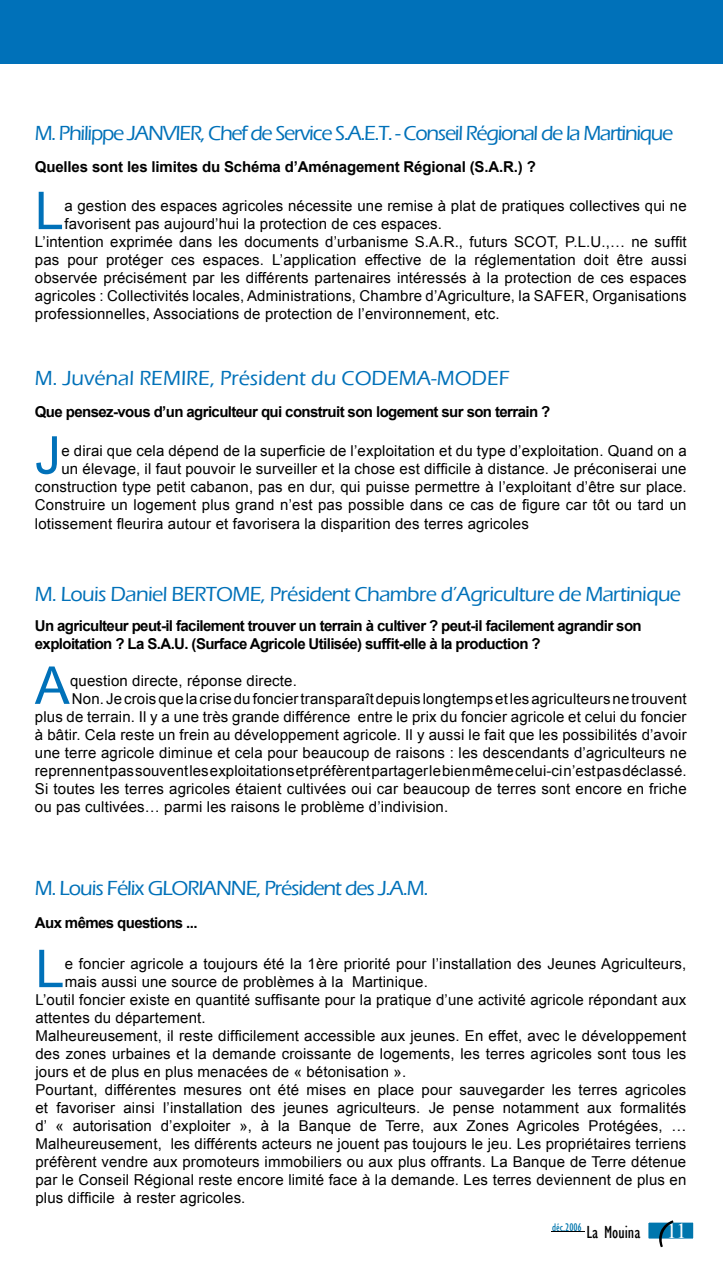
<style>
.page{position:relative;width:723px;height:1263px;background:#fff}
.page>*{position:absolute;margin:0;border:0;box-sizing:border-box;transform-origin:0 0}
.t1{font:52.2px "Arial";color:#0071b9}
.t2{font:21.3px "Times New Roman";color:#fff}
.t3{font:500 21px "Eras ITC";letter-spacing:-.06em;color:#0071b9}
.t4{font:500 21px "Eras ITC";letter-spacing:-.03em;color:#0071b9}
.t5{font:500 21px "Eras ITC";letter-spacing:-.05em;color:#0071b9}
.t6{font:500 21px "Eras ITC";color:#0071b9}
.t7{font:15px "Arial";letter-spacing:.01em;color:#000}
.t8{font:700 15px/18px "Arial";letter-spacing:-.04em;color:#000}
.t9{font:700 15px "Arial";letter-spacing:-.01em;color:#000}
.t10{font:condensed 11.25px "Gill Sans";color:#0076ad}
.s1{font-size:18px;color:#000}
</style>
<div class="page">
<div style="left:0;top:0;width:723px;height:63px;background:#0071b9"></div>
<hr style="left:552px;top:1232px;width:33px;height:1px;background:#000">
<div style="left:647px;top:1221px;width:48px;height:19px;background:#0076ad"></div>
<div style="left:645px;top:1219px;width:51px;height:22px;border:3px solid #fff"></div>
<svg style="left:655px;top:1219px;width:19px;height:22px"></svg>
<h3 class="t3" style="left:35px;top:122px;width:640px">M. Philippe JANVIER, Chef de Service S.A.E.T. - Conseil Régional de la Martinique</h3>
<p class="t9" style="left:35px;top:157px;width:502px">Quelles sont les limites du Schéma d’Aménagement Régional (S.A.R.) ?</p>
<h1 class="t1" style="left:35px;top:177px;width:31px">L</h1>
<p class="t7" style="left:64px;top:196px;width:624px">a gestion des espaces agricoles nécessite une remise à plat de pratiques collectives qui ne</p>
<p class="t7" style="left:64px;top:214px;width:379px">favorisent pas aujourd’hui la protection de ces espaces.</p>
<p class="t7" style="left:35px;top:232px;width:653px">L’intention exprimée dans les documents d’urbanisme S.A.R., futurs SCOT, P.L.U.,… ne suffit</p>
<p class="t7" style="left:35px;top:250px;width:653px">pas pour protéger ces espaces. L’application effective de la réglementation doit être aussi</p>
<p class="t7" style="left:35px;top:268px;width:653px">observée précisément par les différents partenaires intéressés à la protection de ces espaces</p>
<p class="t7" style="left:35px;top:286px;width:653px">agricoles : Collectivités locales, Administrations, Chambre d’Agriculture, la SAFER, Organisations</p>
<p class="t7" style="left:35px;top:304px;width:466px">professionnelles, Associations de protection de l’environnement, etc.</p>
<h3 class="t6" style="left:35px;top:366px;width:477px">M. Juvénal REMIRE, Président du CODEMA-MODEF</h3>
<p class="t8" style="left:35px;top:403px;width:517px">Que pensez-vous d’un agriculteur qui construit son logement sur son terrain ?</p>
<h1 class="t1" style="left:35px;top:421px;width:28px">J</h1>
<p class="t7" style="left:61px;top:441px;width:627px">e dirai que cela dépend de la superficie de l’exploitation et du type d’exploitation. Quand on a</p>
<p class="t7" style="left:61px;top:459px;width:627px">un élevage, il faut pouvoir le surveiller et la chose est difficile à distance. Je préconiserai une</p>
<p class="t7" style="left:35px;top:477px;width:653px">construction type petit cabanon, pas en dur, qui puisse permettre à l’exploitant d’être sur place.</p>
<p class="t7" style="left:35px;top:495px;width:653px">Construire un logement plus grand n’est pas possible dans ce cas de figure car tôt ou tard un</p>
<p class="t7" style="left:35px;top:513px;width:495px">lotissement fleurira autour et favorisera la disparition des terres agricoles</p>
<h3 class="t4" style="left:35px;top:583px;width:648px">M. Louis Daniel BERTOME, Président Chambre d’Agriculture de Martinique</h3>
<p class="t8" style="left:35px;top:617px;width:608px">Un agriculteur peut-il facilement trouver un terrain à cultiver ? peut-il facilement agrandir son exploitation ? La S.A.U. (Surface Agricole Utilisée) suffit-elle à la production ?</p>
<h1 class="t1" style="left:35px;top:651px;width:36px">A</h1>
<p class="t7" style="left:70px;top:671px;width:228px">question directe, réponse directe.</p>
<p class="t7" style="left:72px;top:689px;width:616px">Non. Je crois que la crise du foncier transparaît depuis longtemps et les agriculteurs ne trouvent</p>
<p class="t7" style="left:35px;top:707px;width:653px">plus de terrain. Il y a une très grande différence entre le prix du foncier agricole et celui du foncier</p>
<p class="t7" style="left:35px;top:725px;width:653px">à bâtir. Cela reste un frein au développement agricole. Il y aussi le fait que les possibilités d’avoir</p>
<p class="t7" style="left:35px;top:743px;width:653px">une terre agricole diminue et cela pour beaucoup de raisons : les descendants d’agriculteurs ne</p>
<p class="t7" style="left:35px;top:761px;width:653px">reprennent pas souvent les exploitations et préfèrent partager le bien même celui-ci n’est pas déclassé.</p>
<p class="t7" style="left:35px;top:779px;width:653px">Si toutes les terres agricoles étaient cultivées oui car beaucoup de terres sont encore en friche</p>
<p class="t7" style="left:35px;top:797px;width:415px">ou pas cultivées… parmi les raisons le problème d’indivision.</p>
<h3 class="t5" style="left:35px;top:876px;width:395px">M. Louis Félix GLORIANNE, Président des J.A.M.</h3>
<p class="t8" style="left:35px;top:914px;width:164px">Aux mêmes questions ...</p>
<h1 class="t1" style="left:35px;top:935px;width:31px">L</h1>
<p class="t7" style="left:65px;top:954px;width:623px">e foncier agricole a toujours été la 1ère priorité pour l’installation des Jeunes Agriculteurs,</p>
<p class="t7" style="left:65px;top:972px;width:364px">mais aussi une source de problèmes à la Martinique.</p>
<p class="t7" style="left:35px;top:990px;width:652px">L’outil foncier existe en quantité suffisante pour la pratique d’une activité agricole répondant aux</p>
<p class="t7" style="left:35px;top:1008px;width:172px">attentes du département.</p>
<p class="t7" style="left:35px;top:1026px;width:652px">Malheureusement, il reste difficilement accessible aux jeunes. En effet, avec le développement</p>
<p class="t7" style="left:35px;top:1044px;width:652px">des zones urbaines et la demande croissante de logements, les terres agricoles sont tous les</p>
<p class="t7" style="left:35px;top:1062px;width:372px">jours et de plus en plus menacées de « bétonisation ».</p>
<p class="t7" style="left:35px;top:1080px;width:652px">Pourtant, différentes mesures ont été mises en place pour sauvegarder les terres agricoles</p>
<p class="t7" style="left:35px;top:1098px;width:652px">et favoriser ainsi l’installation des jeunes agriculteurs. Je pense notamment aux formalités</p>
<p class="t7" style="left:35px;top:1116px;width:652px">d’ « autorisation d’exploiter », à la Banque de Terre, aux Zones Agricoles Protégées, …</p>
<p class="t7" style="left:35px;top:1134px;width:652px">Malheureusement, les différents acteurs ne jouent pas toujours le jeu. Les propriétaires terriens</p>
<p class="t7" style="left:35px;top:1152px;width:652px">préfèrent vendre aux promoteurs immobiliers ou aux plus offrants. La Banque de Terre détenue</p>
<p class="t7" style="left:35px;top:1170px;width:652px">par le Conseil Régional reste encore limité face à la demande. Les terres deviennent de plus en</p>
<p class="t7" style="left:35px;top:1188px;width:212px">plus difficile à rester agricoles.</p>
<p class="t10" style="left:552px;top:1221px;width:90px">déc.2006 <span class="s1">La Mouina</span></p>
<h2 class="t2" style="left:666px;top:1217px;width:22px">11</h2>
</div>
